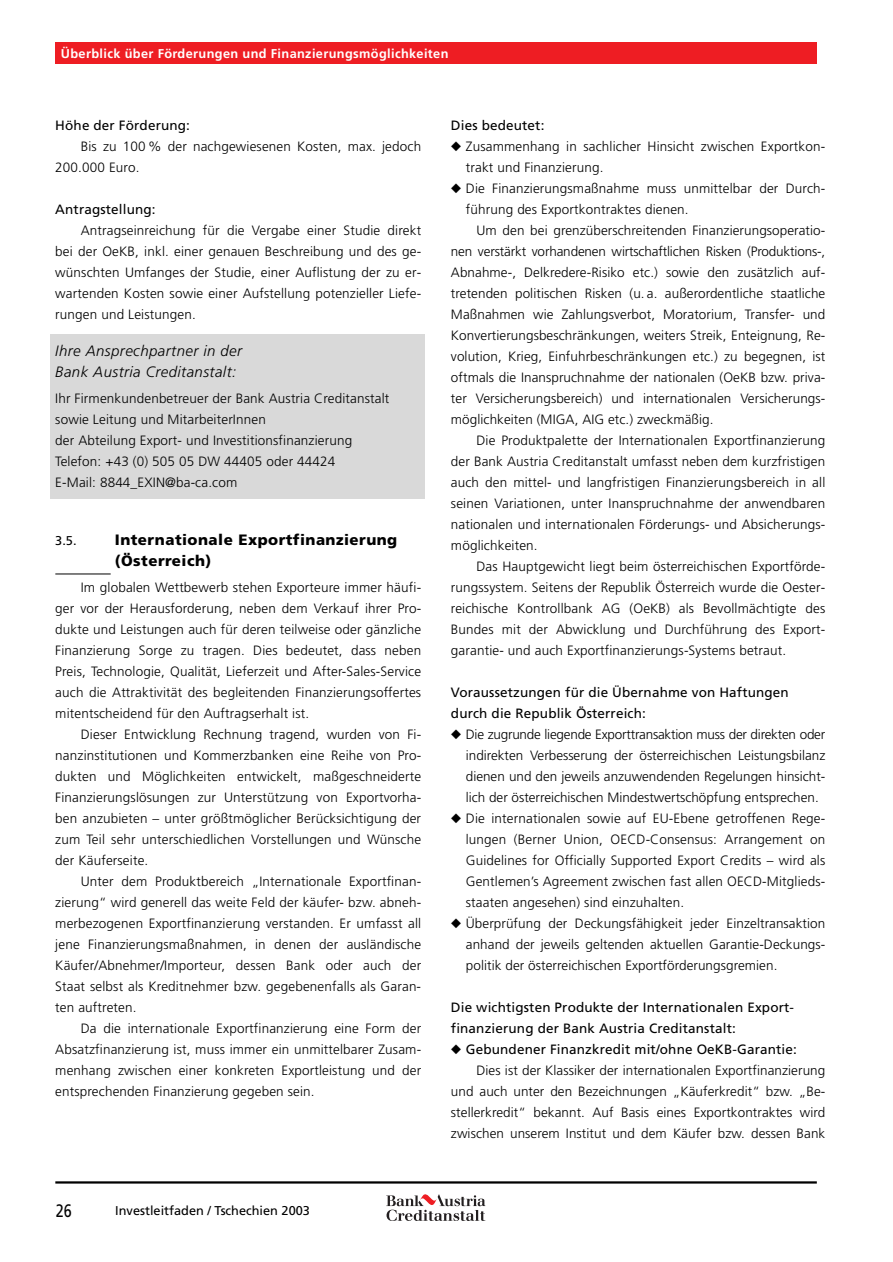
<style>
.page{position:relative;width:893px;height:1262px;background:#fff}
.page>*{position:absolute;margin:0;border:0;box-sizing:border-box;transform-origin:0 0}
.t1{font:18px "Frutiger";color:#000;scale:.8 1}
.t2{font:italic 300 15px/21px "Frutiger";letter-spacing:.03em;color:#000}
.t3{font:900 15px/21px "Frutiger";letter-spacing:.03em;color:#000}
.t4{font:300 13.5px/21px "Frutiger";letter-spacing:.01em;color:#000;text-align:justify}
.t5{font:13.5px/21px "Frutiger";letter-spacing:.01em;color:#000}
.t6{font:700 12.75px "Frutiger";letter-spacing:.03em;color:#fff}
.t7{font:12.75px "Frutiger";color:#000}
</style>
<div class="page">
<div style="left:51px;top:334px;width:374px;height:165px;background:#d9d9d9"></div>
<div style="left:55px;top:43px;width:761px;height:21px;background:#ee1d23"></div>
<hr style="left:55px;top:1181px;width:761px;height:2px;background:#000">
<svg style="left:386px;top:1194px;width:99px;height:27px"></svg>
<hr style="left:55px;top:573px;width:56px;height:1px;background:#000">
<p class="t6" style="left:61px;top:48px;width:389px">Überblick über Förderungen und Finanzierungsmöglichkeiten</p>
<p class="t5" style="left:55px;top:115px;width:136px">Höhe der Förderung:</p>
<p class="t4" style="left:55px;top:136px;width:367px;text-indent:26px">Bis zu 100 % der nachgewiesenen Kosten, max. jedoch<br>200.000 Euro.</p>
<p class="t5" style="left:55px;top:199px;width:102px">Antragstellung:</p>
<p class="t4" style="left:55px;top:220px;width:367px;text-indent:26px">Antragseinreichung für die Vergabe einer Studie direkt bei der OeKB, inkl. einer genauen Beschreibung und des ge&shy;wünschten Umfanges der Studie, einer Auflistung der zu er&shy;wartenden Kosten sowie einer Aufstellung potenzieller Liefe&shy;rungen und Leistungen.</p>
<p class="t2" style="left:55px;top:341px;width:188px">Ihre Ansprechpartner in der<br>Bank Austria Creditanstalt:</p>
<p class="t4" style="left:55px;top:388px;width:335px;text-align:left">Ihr Firmenkundenbetreuer der Bank Austria Creditanstalt sowie Leitung und MitarbeiterInnen<br>der Abteilung Export- und Investitionsfinanzierung Telefon: +43 (0) 505 05 DW 44405 oder 44424<br>E-Mail: 8844_EXIN@ba-ca.com</p>
<p class="t7" style="left:55px;top:535px;width:23px">3.5.</p>
<p class="t3" style="left:115px;top:530px;width:284px">Internationale Exportfinanzierung (Österreich)</p>
<p class="t4" style="left:55px;top:577px;width:367px;text-indent:26px">Im globalen Wettbewerb stehen Exporteure immer häufi&shy;ger vor der Herausforderung, neben dem Verkauf ihrer Pro&shy;dukte und Leistungen auch für deren teilweise oder gänzliche Finanzierung Sorge zu tragen. Dies bedeutet, dass neben Preis, Technologie, Qualität, Lieferzeit und After-Sales-Service auch die Attraktivität des begleitenden Finanzierungsoffertes mitentscheidend für den Auftragserhalt ist.</p>
<p class="t4" style="left:55px;top:724px;width:367px;text-indent:26px">Dieser Entwicklung Rechnung tragend, wurden von Fi&shy;nanzinstitutionen und Kommerzbanken eine Reihe von Pro&shy;dukten und Möglichkeiten entwickelt, maßgeschneiderte Finanzierungslösungen zur Unterstützung von Exportvorha&shy;ben anzubieten – unter größtmöglicher Berücksichtigung der zum Teil sehr unterschiedlichen Vorstellungen und Wünsche der Käuferseite.</p>
<p class="t4" style="left:55px;top:871px;width:367px;text-indent:26px">Unter dem Produktbereich „Internationale Exportfinan&shy;zierung“ wird generell das weite Feld der käufer- bzw. abneh&shy;merbezogenen Exportfinanzierung verstanden. Er umfasst all jene Finanzierungsmaßnahmen, in denen der ausländische Käufer/Abnehmer/Importeur, dessen Bank oder auch der Staat selbst als Kreditnehmer bzw. gegebenenfalls als Garan&shy;ten auftreten.</p>
<p class="t4" style="left:55px;top:1018px;width:367px;text-indent:26px">Da die internationale Exportfinanzierung eine Form der Absatzfinanzierung ist, muss immer ein unmittelbarer Zusam&shy;menhang zwischen einer konkreten Exportleistung und der entsprechenden Finanzierung gegeben sein.</p>
<h1 class="t1" style="left:56px;top:1203px;width:22px">26</h1>
<p class="t7" style="left:115px;top:1205px;width:196px">Investleitfaden / Tschechien 2003</p>
<p class="t5" style="left:451px;top:115px;width:95px">Dies bedeutet:</p>
<p class="t4" style="left:466px;top:136px;width:361px;text-indent:-15px">◆ Zusammenhang in sachlicher Hinsicht zwischen Exportkon&shy;trakt und Finanzierung.</p>
<p class="t4" style="left:466px;top:178px;width:361px;text-indent:-15px">◆ Die Finanzierungsmaßnahme muss unmittelbar der Durch&shy;führung des Exportkontraktes dienen.</p>
<p class="t4" style="left:451px;top:220px;width:376px;text-indent:26px">Um den bei grenzüberschreitenden Finanzierungsoperatio&shy;nen verstärkt vorhandenen wirtschaftlichen Risken (Produktions-, Abnahme-, Delkredere-Risiko etc.) sowie den zusätzlich auf&shy;tretenden politischen Risken (u. a. außerordentliche staatliche Maßnahmen wie Zahlungsverbot, Moratorium, Transfer- und Konvertierungsbeschränkungen, weiters Streik, Enteignung, Re&shy;volution, Krieg, Einfuhrbeschränkungen etc.) zu begegnen, ist oftmals die Inanspruchnahme der nationalen (OeKB bzw. priva&shy;ter Versicherungsbereich) und internationalen Versicherungs&shy;möglichkeiten (MIGA, AIG etc.) zweckmäßig.</p>
<p class="t4" style="left:451px;top:430px;width:376px;text-indent:26px">Die Produktpalette der Internationalen Exportfinanzierung der Bank Austria Creditanstalt umfasst neben dem kurzfristigen auch den mittel- und langfristigen Finanzierungsbereich in all seinen Variationen, unter Inanspruchnahme der anwendbaren nationalen und internationalen Förderungs- und Absicherungs&shy;möglichkeiten.</p>
<p class="t4" style="left:451px;top:556px;width:376px;text-indent:26px">Das Hauptgewicht liegt beim österreichischen Exportförde&shy;rungssystem. Seitens der Republik Österreich wurde die Oester&shy;reichische Kontrollbank AG (OeKB) als Bevollmächtigte des Bundes mit der Abwicklung und Durchführung des Export&shy;garantie- und auch Exportfinanzierungs-Systems betraut.</p>
<p class="t5" style="left:451px;top:682px;width:339px">Voraussetzungen für die Übernahme von Haftungen durch die Republik Österreich:</p>
<p class="t4" style="left:466px;top:724px;width:361px;text-indent:-15px">◆ Die zugrunde liegende Exporttransaktion muss der direkten oder indirekten Verbesserung der österreichischen Leistungsbilanz dienen und den jeweils anzuwendenden Regelungen hinsicht&shy;lich der österreichischen Mindestwertschöpfung entsprechen.</p>
<p class="t4" style="left:466px;top:808px;width:361px;text-indent:-15px">◆ Die internationalen sowie auf EU-Ebene getroffenen Rege&shy;lungen (Berner Union, OECD-Consensus: Arrangement on Guidelines for Officially Supported Export Credits – wird als Gentlemen’s Agreement zwischen fast allen OECD-Mitglieds&shy;staaten angesehen) sind einzuhalten.</p>
<p class="t4" style="left:466px;top:913px;width:361px;text-indent:-15px">◆ Überprüfung der Deckungsfähigkeit jeder Einzeltransaktion anhand der jeweils geltenden aktuellen Garantie-Deckungs&shy;politik der österreichischen Exportförderungsgremien.</p>
<p class="t5" style="left:451px;top:997px;width:344px">Die wichtigsten Produkte der Internationalen Export&shy;finanzierung der Bank Austria Creditanstalt:</p>
<p class="t5" style="left:451px;top:1039px;width:347px">◆ Gebundener Finanzkredit mit/ohne OeKB-Garantie:</p>
<p class="t4" style="left:476px;top:1060px;width:350px">Dies ist der Klassiker der internationalen Exportfinanzierung</p>
<p class="t4" style="left:451px;top:1081px;width:376px">und auch unter den Bezeichnungen „Käuferkredit“ bzw. „Be-</p>
<p class="t4" style="left:451px;top:1102px;width:376px">stellerkredit“ bekannt. Auf Basis eines Exportkontraktes wird</p>
<p class="t4" style="left:451px;top:1123px;width:376px">zwischen unserem Institut und dem Käufer bzw. dessen Bank</p>
</div>
